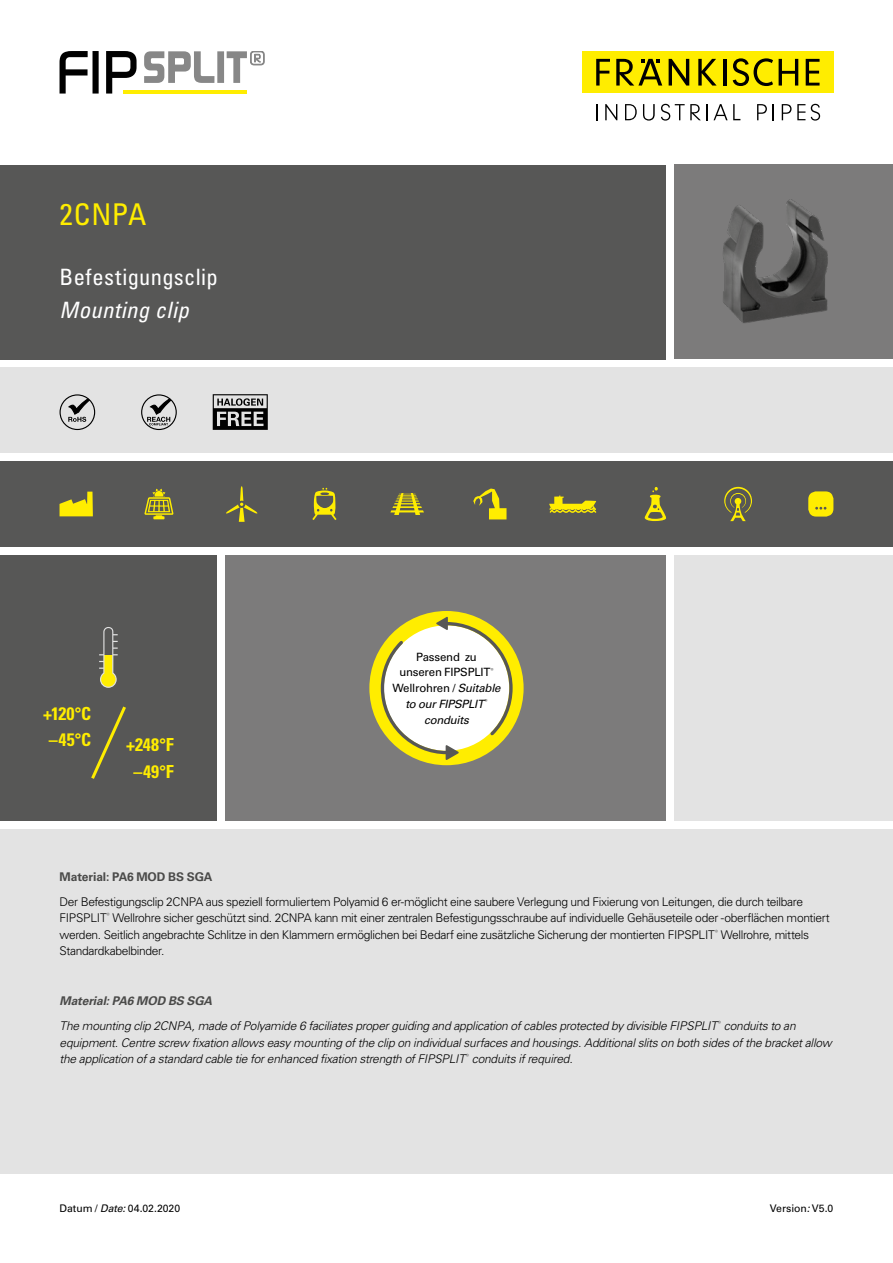
<style>
.page{position:relative;width:893px;height:1263px;background:#fff}
.page>*{position:absolute;margin:0;border:0;box-sizing:border-box;transform-origin:0 0}
.t1{font:condensed 30px "Univers LT Pro";letter-spacing:.02em;color:#ffed00}
.t2{font:condensed 22.5px "Univers LT Pro";letter-spacing:.015em;color:#fff}
.t3{font:italic condensed 22.5px "Univers LT Pro";letter-spacing:.02em;color:#fff}
.t4{font:700 condensed 18px/26.5px "Univers LT Pro";letter-spacing:.01em;color:#ffed00;text-align:center}
.t5{font:300 12px/16.5px "Univers LT Pro 45";letter-spacing:-.03em;color:#000}
.t6{font:italic 300 12px/16.5px "Univers LT Pro 45";letter-spacing:-.02em;color:#000}
.t7{font:700 12px "Univers LT Pro 65";letter-spacing:-.01em;color:#4a4a49}
.t8{font:italic 700 12px "Univers LT Pro 65";letter-spacing:-.01em;color:#4a4a49}
.t9{font:11.4px/15.8px "Univers LT Pro 55 Roman";letter-spacing:-.015em;color:#000;text-align:center}
.t10{font:italic 11.4px "Univers LT Pro 55";letter-spacing:-.025em;color:#000}
.t11{font:10.5px "Univers LT Pro 55 Roman";letter-spacing:-.005em;color:#000}
.s1{font-family:"Univers LT Pro 55";font-style:italic}
</style>
<div class="page">
<div style="left:0;top:368px;width:893px;height:85px;background:#e3e3e3"></div>
<div style="left:0;top:165px;width:665px;height:194px;background:#575756"></div>
<div style="left:674px;top:165px;width:219px;height:194px;background:#7c7b7b"></div>
<div style="left:0;top:829px;width:893px;height:345px;background:#e3e3e3"></div>
<div style="left:674px;top:555px;width:219px;height:266px;background:#e3e3e3"></div>
<div style="left:0;top:555px;width:217px;height:266px;background:#575756"></div>
<div style="left:225px;top:555px;width:440px;height:266px;background:#7c7b7b"></div>
<div style="left:0;top:461px;width:893px;height:85px;background:#575756"></div>
<img style="left:723px;top:199px;width:105px;height:124px">
<div style="left:582px;top:51px;width:251px;height:42px;background:#ffed00"></div>
<svg style="left:596px;top:59px;width:14px;height:27px"></svg>
<svg style="left:616px;top:59px;width:46px;height:27px"></svg>
<svg style="left:669px;top:59px;width:20px;height:27px"></svg>
<svg style="left:698px;top:59px;width:19px;height:27px"></svg>
<hr style="left:723px;top:59px;width:3px;height:27px;background:#000">
<svg style="left:733px;top:58px;width:40px;height:28px"></svg>
<svg style="left:779px;top:59px;width:19px;height:27px"></svg>
<svg style="left:806px;top:59px;width:13px;height:27px"></svg>
<svg style="left:596px;top:104px;width:2px;height:16px"></svg>
<svg style="left:605px;top:104px;width:12px;height:16px"></svg>
<svg style="left:625px;top:104px;width:12px;height:16px"></svg>
<svg style="left:643px;top:104px;width:12px;height:17px"></svg>
<svg style="left:707px;top:104px;width:33px;height:16px"></svg>
<svg style="left:757px;top:104px;width:10px;height:16px"></svg>
<svg style="left:773px;top:104px;width:1px;height:16px"></svg>
<svg style="left:782px;top:104px;width:9px;height:16px"></svg>
<svg style="left:797px;top:104px;width:8px;height:16px"></svg>
<svg style="left:661px;top:104px;width:40px;height:17px"></svg>
<svg style="left:811px;top:104px;width:9px;height:17px"></svg>
<svg style="left:60px;top:51px;width:77px;height:43px"></svg>
<hr style="left:123px;top:90px;width:124px;height:4px;background:#ffed00">
<svg style="left:144px;top:51px;width:120px;height:32px"></svg>
<svg style="left:724px;top:487px;width:28px;height:34px"></svg>
<svg style="left:312px;top:488px;width:25px;height:32px"></svg>
<svg style="left:144px;top:489px;width:29px;height:30px"></svg>
<svg style="left:60px;top:492px;width:33px;height:24px"></svg>
<svg style="left:390px;top:493px;width:34px;height:22px"></svg>
<svg style="left:473px;top:488px;width:33px;height:31px"></svg>
<svg style="left:808px;top:491px;width:25px;height:26px"></svg>
<svg style="left:644px;top:487px;width:22px;height:34px"></svg>
<svg style="left:226px;top:486px;width:32px;height:36px"></svg>
<svg style="left:549px;top:495px;width:48px;height:18px"></svg>
<svg style="left:99px;top:627px;width:19px;height:61px"></svg>
<div style="left:369px;top:611px;width:155px;height:154px;background:#ffed00;border-radius:50%"></div>
<svg style="left:379px;top:617px;width:135px;height:143px"></svg>
<svg style="left:142px;top:395px;width:34px;height:34px"></svg>
<svg style="left:147px;top:396px;width:29px;height:29px"></svg>
<div style="left:141px;top:394px;width:36px;height:36px;border:1px solid #000;border-radius:50%"></div>
<div style="left:60px;top:394px;width:35px;height:36px;border:1px solid #000;border-radius:50%"></div>
<svg style="left:67px;top:395px;width:28px;height:27px"></svg>
<svg style="left:91px;top:706px;width:35px;height:73px"></svg>
<svg style="left:213px;top:394px;width:55px;height:36px"></svg>
<h1 class="t1" style="left:60px;top:196px;width:88px">2CNPA</h1>
<h2 class="t2" style="left:60px;top:263px;width:160px">Befestigungsclip</h2>
<h2 class="t3" style="left:60px;top:296px;width:131px">Mounting clip</h2>
<p class="t9" style="left:392px;top:648px;width:110px">Passend zu<br>unseren FIPSPLIT<sup>®<br></sup>Wellrohren / <span class="s1">Suitable</span></p>
<p class="t10" style="left:405px;top:696px;width:84px">to our FIPSPLIT<sup>®</sup></p>
<h3 class="t4" style="left:43px;top:700px;width:49px">+120°C</h3>
<p class="t10" style="left:424px;top:712px;width:46px">conduits</p>
<h3 class="t4" style="left:49px;top:726px;width:44px">–45°C</h3>
<h3 class="t4" style="left:126px;top:731px;width:49px">+248°F –49°F</h3>
<p class="t7" style="left:60px;top:868px;width:155px">Material: PA6 MOD BS SGA</p>
<p class="t5" style="left:60px;top:893px;width:772px">Der Befestigungsclip 2CNPA aus speziell formuliertem Polyamid 6 er-möglicht eine saubere Verlegung und Fixierung von Leitungen, die durch teilbare FIPSPLIT<sup>®</sup> Wellrohre sicher geschützt sind. 2CNPA kann mit einer zentralen Befestigungsschraube auf individuelle Gehäuseteile oder -oberflächen montiert werden. Seitlich angebrachte Schlitze in den Klammern ermöglichen bei Bedarf eine zusätzliche Sicherung der montierten FIPSPLIT<sup>®</sup> Wellrohre, mittels Standardkabelbinder.</p>
<p class="t8" style="left:60px;top:992px;width:154px">Material: PA6 MOD BS SGA</p>
<p class="t6" style="left:60px;top:1018px;width:774px">The mounting clip 2CNPA, made of Polyamide 6 faciliates proper guiding and application of cables protected by divisible FIPSPLIT<sup>®</sup> conduits to an equipment. Centre screw fixation allows easy mounting of the clip on individual surfaces and housings. Additional slits on both sides of the bracket allow the application of a standard cable tie for enhanced fixation strength of FIPSPLIT<sup>®</sup> conduits if required.</p>
<p class="t11" style="left:60px;top:1201px;width:122px">Datum / <span class="s1">Date:</span> 04.02.2020</p>
<p class="t11" style="left:770px;top:1201px;width:65px">Version<span class="s1">:</span> V5.0</p>
</div>
